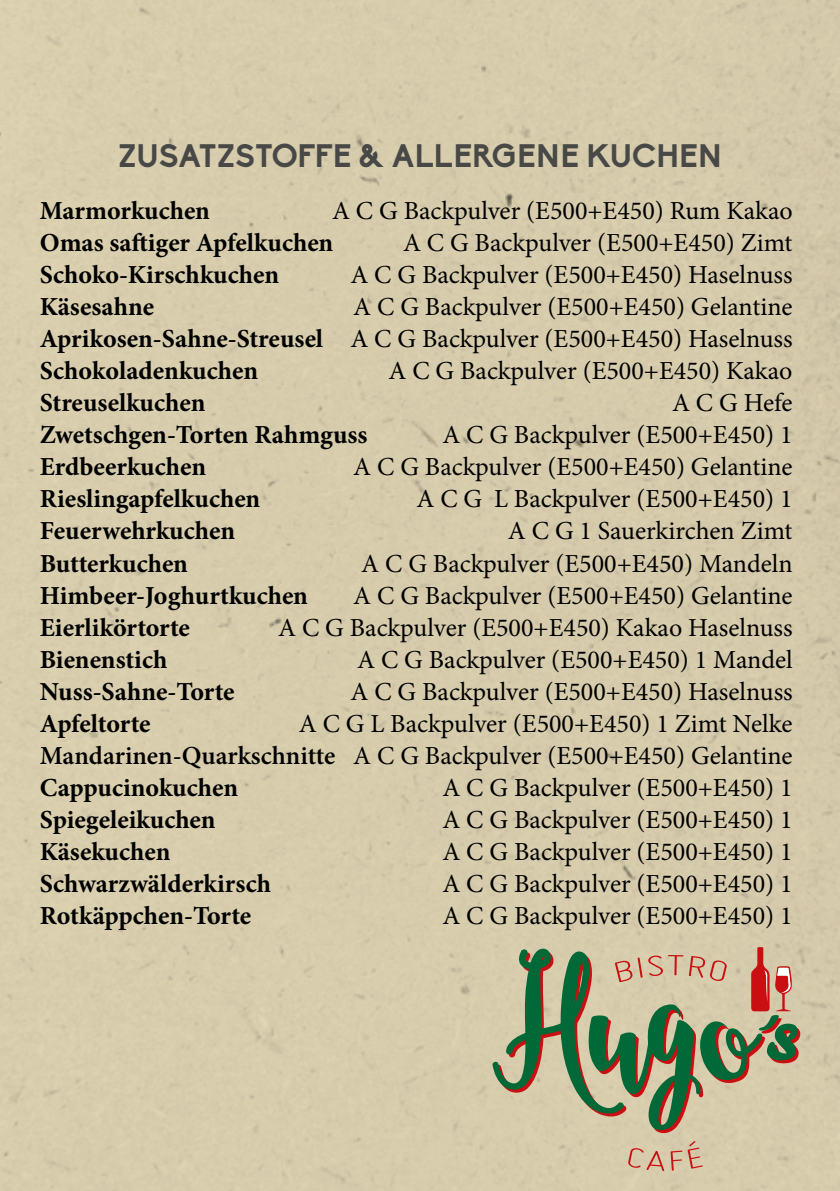
<style>
.page{position:relative;width:840px;height:1191px;background:#fff}
.page>*{position:absolute;margin:0;border:0;box-sizing:border-box;transform-origin:0 0}
.t1{font:700 32px "Biko";color:#484847}
.t2{font:26px/32px "Minion Pro";color:#000;text-align:justify}
.t3{font:700 26px "Minion Pro";color:#000}
.s1{font-weight:700}
.s2{font-weight:600}
</style>
<div class="page">
<div style="left:0;top:0;width:839px;height:1191px;background:#d7cdac"></div>
<svg style="left:628px;top:1148px;width:36px;height:23px"></svg>
<svg style="left:670px;top:1141px;width:32px;height:29px"></svg>
<svg style="left:492px;top:947px;width:307px;height:187px"></svg>
<p class="t1" style="left:118px;top:137px;width:605px">ZUSATZSTOFFE &amp; ALLERGENE KUCHEN</p>
<p class="t3" style="left:40px;top:193px;width:172px">Marmorkuchen</p>
<p class="t2" style="left:332px;top:195px;width:462px">A C G Backpulver (E500+E450) Rum Kakao</p>
<p class="t3" style="left:40px;top:225px;width:295px">Omas saftiger Apfelkuchen</p>
<p class="t2" style="left:403px;top:227px;width:391px">A C G Backpulver (E500+E450) Zimt</p>
<p class="t3" style="left:40px;top:257px;width:241px">Schoko-Kirschkuchen</p>
<p class="t2" style="left:350px;top:259px;width:443px">A C G Backpulver (E500+E450) Haselnuss</p>
<p class="t3" style="left:40px;top:289px;width:116px">Käsesahne</p>
<p class="t2" style="left:40px;top:291px;width:753px;text-indent:313px">A C G Backpulver (E500+E450) Gelantine <span class="s1">Aprikosen-Sahne-Streusel</span> A C G Backpulver (E500+E450) Haselnuss <span class="s1">Schokoladenkuchen</span></p>
<p class="t2" style="left:388px;top:355px;width:405px">A C G Backpulver (E500+E450) Kakao</p>
<p class="t3" style="left:40px;top:385px;width:167px">Streuselkuchen</p>
<p class="t2" style="left:671px;top:387px;width:122px">A C G Hefe</p>
<p class="t3" style="left:40px;top:417px;width:329px">Zwetschgen-Torten Rahmguss</p>
<p class="t2" style="left:442px;top:419px;width:351px">A C G Backpulver (E500+E450) 1</p>
<p class="t3" style="left:40px;top:449px;width:168px">Erdbeerkuchen</p>
<p class="t2" style="left:353px;top:451px;width:440px">A C G Backpulver (E500+E450) Gelantine</p>
<p class="t3" style="left:40px;top:481px;width:222px">Rieslingapfelkuchen</p>
<p class="t2" style="left:416px;top:483px;width:377px">A C G L Backpulver (E500+E450) 1</p>
<p class="t3" style="left:40px;top:513px;width:197px">Feuerwehrkuchen</p>
<p class="t2" style="left:507px;top:515px;width:286px">A C G 1 Sauerkirchen Zimt</p>
<p class="t3" style="left:40px;top:545px;width:150px">Butterkuchen</p>
<p class="t2" style="left:361px;top:547px;width:432px">A C G Backpulver (E500+E450) Mandeln</p>
<p class="t3" style="left:40px;top:577px;width:269px">Himbeer-Joghurtkuchen</p>
<p class="t2" style="left:353px;top:579px;width:440px">A C G Backpulver (E500+E450) Gelantine</p>
<p class="t3" style="left:40px;top:609px;width:152px">Eierlikörtorte</p>
<p class="t2" style="left:278px;top:611px;width:515px">A C G Backpulver (E500+E450) Kakao Haselnuss</p>
<p class="t3" style="left:40px;top:641px;width:129px">Bienenstich</p>
<p class="t2" style="left:357px;top:643px;width:437px">A C G Backpulver (E500+E450) 1 Mandel</p>
<p class="t3" style="left:40px;top:673px;width:196px">Nuss-Sahne-Torte</p>
<p class="t2" style="left:350px;top:675px;width:443px">A C G Backpulver (E500+E450) Haselnuss</p>
<p class="t3" style="left:40px;top:705px;width:112px">Apfeltorte</p>
<p class="t2" style="left:40px;top:707px;width:753px;text-indent:259px">A C G L Backpulver (E500+E450) 1 Zimt Nelke <span class="s2">Mandarinen-Quarkschnitte</span> A C G Backpulver (E500+E450) Gelantine <span class="s1">Cappucinokuchen</span></p>
<p class="t2" style="left:442px;top:771px;width:351px">A C G Backpulver (E500+E450) 1</p>
<p class="t3" style="left:40px;top:801px;width:177px">Spiegeleikuchen</p>
<p class="t2" style="left:442px;top:803px;width:351px">A C G Backpulver (E500+E450) 1</p>
<p class="t3" style="left:40px;top:833px;width:132px">Käsekuchen</p>
<p class="t2" style="left:442px;top:835px;width:351px">A C G Backpulver (E500+E450) 1</p>
<p class="t3" style="left:40px;top:865px;width:232px">Schwarzwälderkirsch</p>
<p class="t2" style="left:442px;top:867px;width:351px">A C G Backpulver (E500+E450) 1</p>
<p class="t3" style="left:40px;top:897px;width:213px">Rotkäppchen-Torte</p>
<p class="t2" style="left:442px;top:899px;width:351px">A C G Backpulver (E500+E450) 1</p>
</div>
